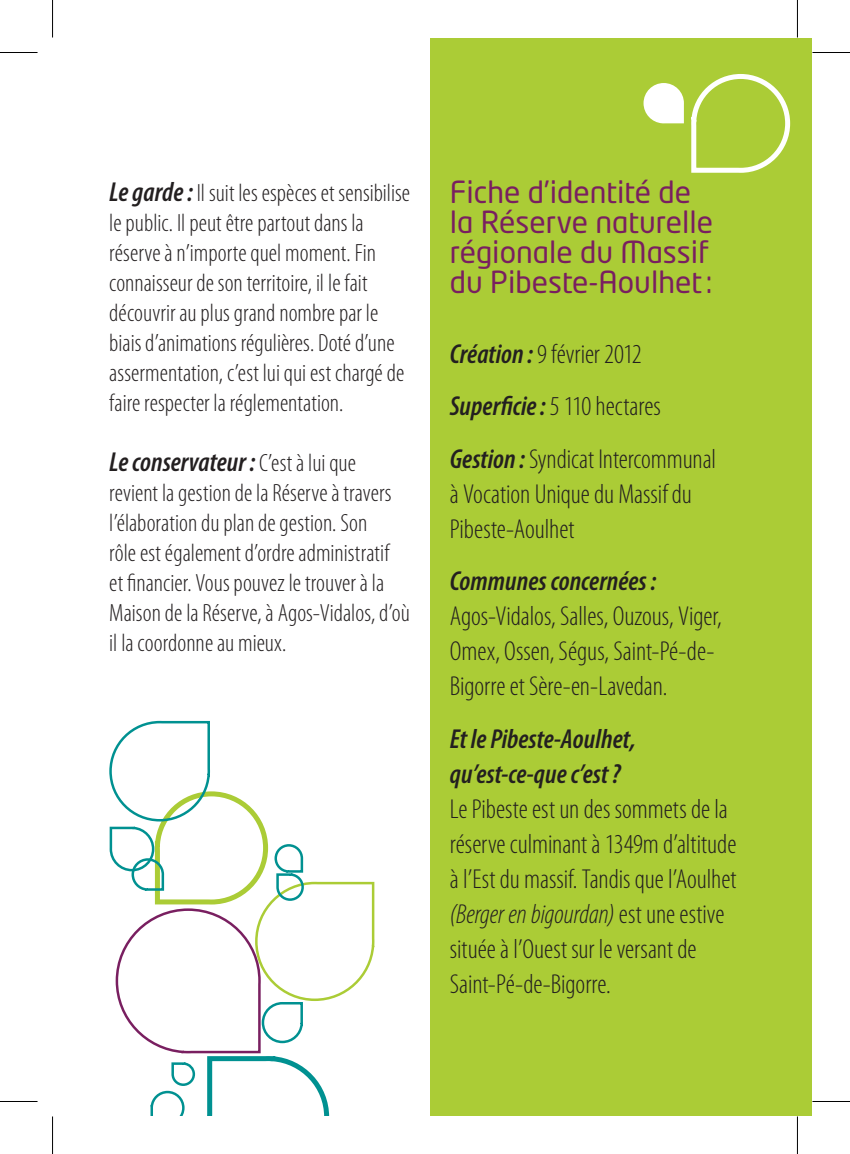
<style>
.page{position:relative;width:850px;height:1154px;background:#fff}
.page>*{position:absolute;margin:0;border:0;box-sizing:border-box;transform-origin:0 0}
.t1{font:30px/30px "Neo Tech Std";color:#791f60}
.t2{font:300 condensed 27.5px/35px "Myriad Pro";letter-spacing:-.005em;color:#231f20}
.t3{font:italic 600 condensed 27.5px/35px "Myriad Pro";color:#231f20}
.t4{font:300 condensed 25px/30px "Myriad Pro";color:#231f20}
.s1{font-weight:600;font-style:italic;font-size:27.5px}
.s2{font-weight:300;font-style:normal;font-size:25px}
.s3{font-weight:600;font-style:italic}
.s4{font-style:italic}
</style>
<div class="page">
<div style="left:430px;top:38px;width:381px;height:1077px;background:#abcc36"></div>
<svg style="left:643px;top:74px;width:148px;height:99px"></svg>
<svg style="left:109px;top:720px;width:266px;height:395px"></svg>
<hr style="left:0;top:52px;width:38px;height:1px;background:#000">
<hr style="left:812px;top:52px;width:37px;height:1px;background:#000">
<hr style="left:0;top:1101px;width:38px;height:1px;background:#000">
<hr style="left:812px;top:1101px;width:37px;height:1px;background:#000">
<hr style="left:52px;top:0;width:1px;height:38px;background:#000">
<hr style="left:52px;top:1116px;width:1px;height:38px;background:#000">
<hr style="left:796px;top:0;width:1px;height:38px;background:#000">
<hr style="left:796px;top:1116px;width:1px;height:38px;background:#000">
<p class="t4" style="left:109px;top:178px;width:302px"><span class="s1">Le garde:</span> Il suit les espèces et sensibilise le public. Il peut être partout dans la réserve à n’importe quel moment. Fin connaisseur de son territoire, il le fait découvrir au plus grand nombre par le biais d’animations régulières. Doté d’une assermentation, c’est lui qui est chargé de faire respecter la réglementation.</p>
<p class="t3" style="left:109px;top:444px;width:248px">Le conservateur: <span class="s2">C’est à lui que</span></p>
<p class="t4" style="left:109px;top:478px;width:302px">revient la gestion de la Réserve à travers l’élaboration du plan de gestion. Son<br>rôle est également d’ordre administratif<br>et financier. Vous pouvez le trouver à la Maison de la Réserve, à Agos-Vidalos, d’où il la coordonne au mieux.</p>
<p class="t1" style="left:449px;top:176px;width:265px">Fiche d’identité de la Réserve naturelle régionale du Massif du Pibeste-Aoulhet:</p>
<p class="t2" style="left:449px;top:327px;width:268px;line-height:52.5px"><span class="s3">Création :</span> 9 février 2012<br><span class="s3">Superficie:</span> 5 110 hectares<br><span class="s3">Gestion :</span> Syndicat Intercommunal</p>
<p class="t2" style="left:449px;top:476px;width:243px">à Vocation Unique du Massif du<br>Pibeste-Aoulhet</p>
<p class="t3" style="left:449px;top:563px;width:208px">Communes concernées:</p>
<p class="t2" style="left:449px;top:598px;width:273px">Agos-Vidalos, Salles, Ouzous, Viger,<br>Omex, Ossen, Ségus, Saint-Pé-de-<br>Bigorre et Sère-en-Lavedan.</p>
<p class="t3" style="left:449px;top:720px;width:187px">Et le Pibeste-Aoulhet, qu’est-ce-que c’est?</p>
<p class="t2" style="left:449px;top:791px;width:288px">Le Pibeste est un des sommets de la réserve culminant à 1349m d’altitude à l’Est du massif. Tandis que l’Aoulhet <span class="s4">(Berger en bigourdan)</span> est une estive située à l’Ouest sur le versant de Saint-Pé-de-Bigorre.</p>
</div>
